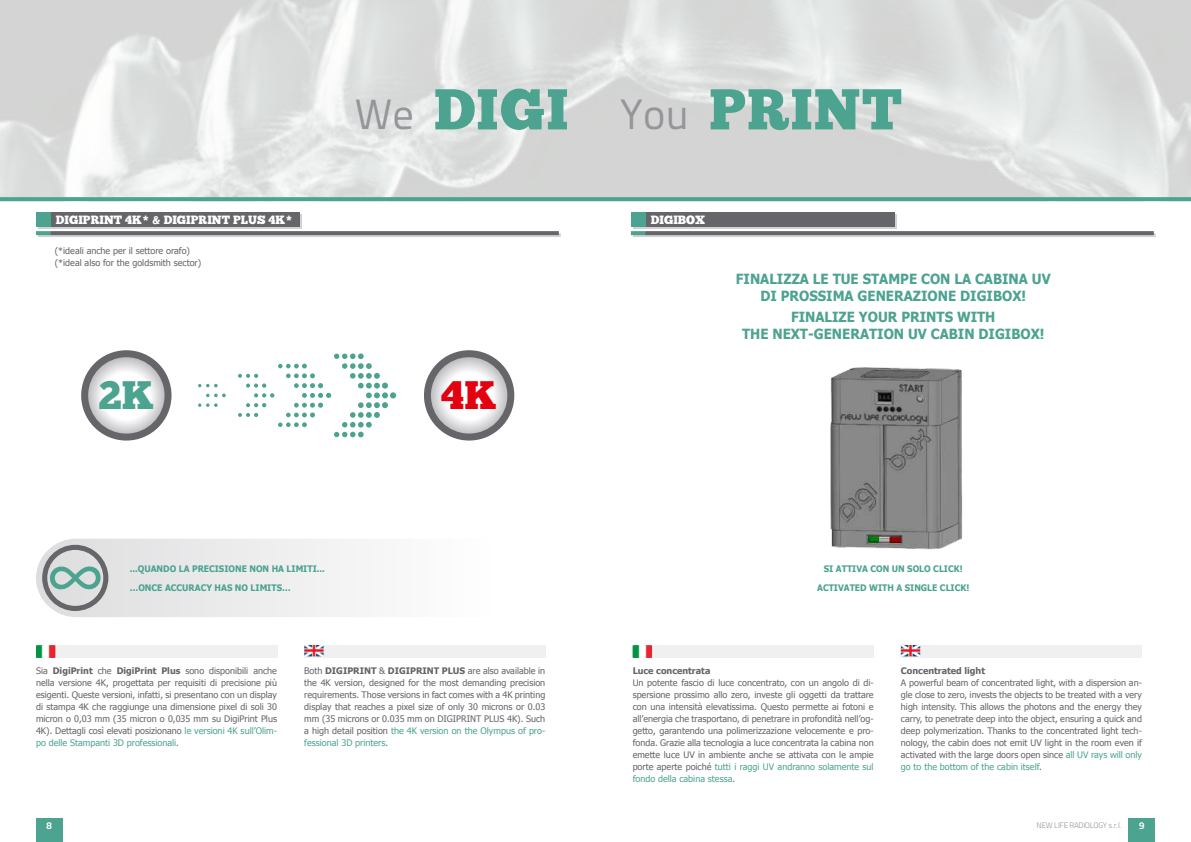
<style>
.page{position:relative;width:1191px;height:842px;background:#fff}
.page>*{position:absolute;margin:0;border:0;box-sizing:border-box;transform-origin:0 0}
.t1{font:57.5px "Chunk Five";letter-spacing:.02em;color:#4ca390}
.t2{font:39.8px "Chunk Five";color:#4ca390}
.t3{font:39.8px "Chunk Five";color:#e3000f}
.t4{font:700 14px "Tahoma";color:#4ca390;scale:.95 1}
.t5{font:12px "Chunk Five";color:#fff}
.t6{font:700 10px "Titillium Text 22 L";color:#fff}
.t7{font:9px/12px "Tahoma";color:#65656a;text-align:justify}
.t8{font:700 9px "Tahoma";color:#4ca390;scale:.95 1}
.t9{font:700 9px "Tahoma";color:#65656a}
.t10{font:300 8px "Titillium Text 22 L";letter-spacing:-.03em;color:#95959a}
.s1{font-family:"Titillium Text 22 L";font-size:42.3px;color:#95959a}
.s2{font-weight:700}
.s3{color:#4ca390}
</style>
<div class="page">
<div style="left:1128px;top:818px;width:27px;height:24px;background:#4ca390"></div>
<div style="left:36px;top:818px;width:26px;height:24px;background:#4ca390"></div>
<svg style="left:38px;top:214px;width:264px;height:14px"></svg>
<div style="left:633px;top:214px;width:263px;height:14px;background:#65656a"></div>
<div style="left:36px;top:212px;width:264px;height:14px;background:#65656a"></div>
<div style="left:36px;top:212px;width:14px;height:14px;background:#4ca390"></div>
<div style="left:631px;top:212px;width:263px;height:14px;background:#65656a"></div>
<div style="left:631px;top:212px;width:14px;height:14px;background:#4ca390"></div>
<svg style="left:38px;top:233px;width:523px;height:4px"></svg>
<svg style="left:50px;top:231px;width:509px;height:4px;background:#69696e"></svg>
<svg style="left:36px;top:231px;width:14px;height:4px"></svg>
<svg style="left:633px;top:233px;width:522px;height:4px"></svg>
<svg style="left:645px;top:231px;width:508px;height:4px;background:#69696e"></svg>
<svg style="left:631px;top:231px;width:14px;height:4px"></svg>
<svg style="left:0;top:197px;width:1191px;height:4px;background:#51a592"></svg>
<div style="left:36px;top:645px;width:241px;height:13px;background:#f0f0f1"></div>
<div style="left:632px;top:645px;width:241px;height:13px;background:#f0f0f1"></div>
<div style="left:304px;top:645px;width:241px;height:13px;background:#f0f0f1"></div>
<div style="left:901px;top:645px;width:241px;height:13px;background:#f0f0f1"></div>
<img style="left:304px;top:645px;width:19px;height:11px">
<img style="left:901px;top:645px;width:19px;height:11px">
<img style="left:36px;top:645px;width:19px;height:13px">
<img style="left:632px;top:645px;width:20px;height:13px">
<svg style="left:36px;top:539px;width:72px;height:78px;background:#bfc7c7"></svg>
<svg style="left:81px;top:350px;width:90px;height:91px"></svg>
<svg style="left:424px;top:350px;width:90px;height:91px"></svg>
<svg style="left:198px;top:384px;width:20px;height:3px"></svg>
<svg style="left:198px;top:403px;width:20px;height:4px"></svg>
<svg style="left:206px;top:393px;width:20px;height:4px"></svg>
<svg style="left:238px;top:353px;width:158px;height:84px"></svg>
<img style="left:830px;top:367px;width:133px;height:183px">
<h1 class="t1" style="left:354px;top:75px;width:549px"><span class="s1">We</span> DIGI <span class="s1">You</span> PRINT</h1>
<h3 class="t5" style="left:56px;top:212px;width:238px">DIGIPRINT 4K* &amp; DIGIPRINT PLUS 4K*</h3>
<h3 class="t5" style="left:651px;top:212px;width:56px">DIGIbox</h3>
<p class="t7" style="left:55px;top:244px;width:148px">(*ideali anche per il settore orafo) (*ideal also for the goldsmith sector)</p>
<h2 class="t2" style="left:98px;top:371px;width:57px">2K</h2>
<h2 class="t3" style="left:441px;top:371px;width:57px">4K</h2>
<p class="t8" style="left:130px;top:563px;width:30px">...QUANDO</p>
<p class="t8" style="left:179px;top:563px;width:21px">LA PRECISIONE</p>
<p class="t8" style="left:249px;top:563px;width:8px">NON</p>
<p class="t8" style="left:272px;top:563px;width:27px">HA LIMITI</p>
<p class="t8" style="left:317px;top:563px;width:10px">...</p>
<p class="t8" style="left:130px;top:582px;width:23px">…ONCE</p>
<p class="t8" style="left:165px;top:582px;width:7px">ACC</p>
<p class="t8" style="left:182px;top:582px;width:14px">URACY</p>
<p class="t8" style="left:215px;top:582px;width:7px">HAS</p>
<p class="t8" style="left:235px;top:582px;width:29px">NO LIMITS</p>
<p class="t8" style="left:282px;top:582px;width:10px">…</p>
<h3 class="t4" style="left:736px;top:270px;width:144px">FINALIZZA LE TUE STAMPE</h3>
<h3 class="t4" style="left:921px;top:270px;width:11px">CON</h3>
<h3 class="t4" style="left:954px;top:270px;width:32px">LA CABINA</h3>
<h3 class="t4" style="left:1031px;top:270px;width:11px">UV</h3>
<h3 class="t4" style="left:760px;top:287px;width:32px">DI PROSSIMA</h3>
<h3 class="t4" style="left:857px;top:287px;width:11px">GENERA</h3>
<h3 class="t4" style="left:913px;top:287px;width:19px">ZIONE</h3>
<h3 class="t4" style="left:960px;top:287px;width:71px">DIGI BOX!</h3>
<h3 class="t4" style="left:791px;top:308px;width:127px">FINALIZE YOUR PRINTS</h3>
<h3 class="t4" style="left:957px;top:308px;width:11px">WITH</h3>
<h3 class="t4" style="left:742px;top:325px;width:11px">THE</h3>
<h3 class="t4" style="left:772px;top:325px;width:54px">NEXT--GENERATION</h3>
<h3 class="t4" style="left:908px;top:325px;width:34px">UV CABIN</h3>
<h3 class="t4" style="left:978px;top:325px;width:71px">DIGI BOX!</h3>
<p class="t8" style="left:824px;top:563px;width:19px">SI ATTI</p>
<p class="t8" style="left:856px;top:563px;width:23px">VA CON</p>
<p class="t8" style="left:892px;top:563px;width:76px">UN SOLO CLICK!</p>
<p class="t8" style="left:817px;top:582px;width:36px">ACTIVATED</p>
<p class="t8" style="left:869px;top:582px;width:8px">WITH</p>
<p class="t8" style="left:896px;top:582px;width:16px">A SING</p>
<p class="t8" style="left:927px;top:582px;width:46px">LE CLICK!</p>
<p class="t7" style="left:304px;top:664px;width:242px">Both <span class="s2">DIGIPRINT</span> &amp; <span class="s2">DIGIPRINT PLUS</span> are also available in the 4K version, designed for the most demanding precision requirements. Those versions in fact comes with a 4K printing display that reaches a pixel size of only 30 microns or 0.03 mm (35 microns or 0.035 mm on DIGIPRINT PLUS 4K). Such a high detail position <span class="s3">the 4K version on the Olympus of pro&shy;fessional 3D printers</span>.</p>
<p class="t9" style="left:901px;top:665px;width:86px">CONCENTRATED LIGHT</p>
<p class="t7" style="left:36px;top:664px;width:242px">Sia <span class="s2">DIGIPRINT</span> che <span class="s2">DIGIPRINT PLUS</span> sono disponibili anche nella versione 4K, progettata per requisiti di precisione più esigenti. Queste versioni, infatti, si presentano con un display di stampa 4K che raggiunge una dimensione pixel di soli 30 micron o 0,03 mm (35 micron o 0,035 mm su DigiPrint Plus 4K). Dettagli così elevati posizionano <span class="s3">le versioni 4K sull’Olim&shy;po delle Stampanti 3D professionali</span>.</p>
<p class="t9" style="left:632px;top:665px;width:79px">LUCE CONCENTRATA</p>
<p class="t7" style="left:901px;top:676px;width:242px">A powerful beam of concentrated light, with a dispersion an&shy;gle close to zero, invests the objects to be treated with a very high intensity. This allows the photons and the energy they carry, to penetrate deep into the object, ensuring a quick and deep polymerization. Thanks to the concentrated light tech&shy;nology, the cabin does not emit UV light in the room even if activated with the large doors open since <span class="s3">all UV rays will only go to the bottom of the cabin itself</span>.</p>
<p class="t7" style="left:632px;top:676px;width:242px">Un potente fascio di luce concentrato, con un angolo di di&shy;spersione prossimo allo zero, investe gli oggetti da trattare con una intensità elevatissima. Questo permette ai fotoni e all’energia che trasportano, di penetrare in profondità nell’og&shy;getto, garantendo una polimerizzazione velocemente e pro&shy;fonda. Grazie alla tecnologia a luce concentrata la cabina non emette luce UV in ambiente anche se attivata con le ampie porte aperte poiché <span class="s3">tutti i raggi UV andranno solamente sul fondo della cabina stessa</span>.</p>
<p class="t6" style="left:46px;top:818px;width:7px">8</p>
<p class="t10" style="left:1036px;top:820px;width:86px">NEW LIFE RADIOLOGY s.r.l.</p>
<p class="t6" style="left:1139px;top:818px;width:7px">9</p>
</div>
